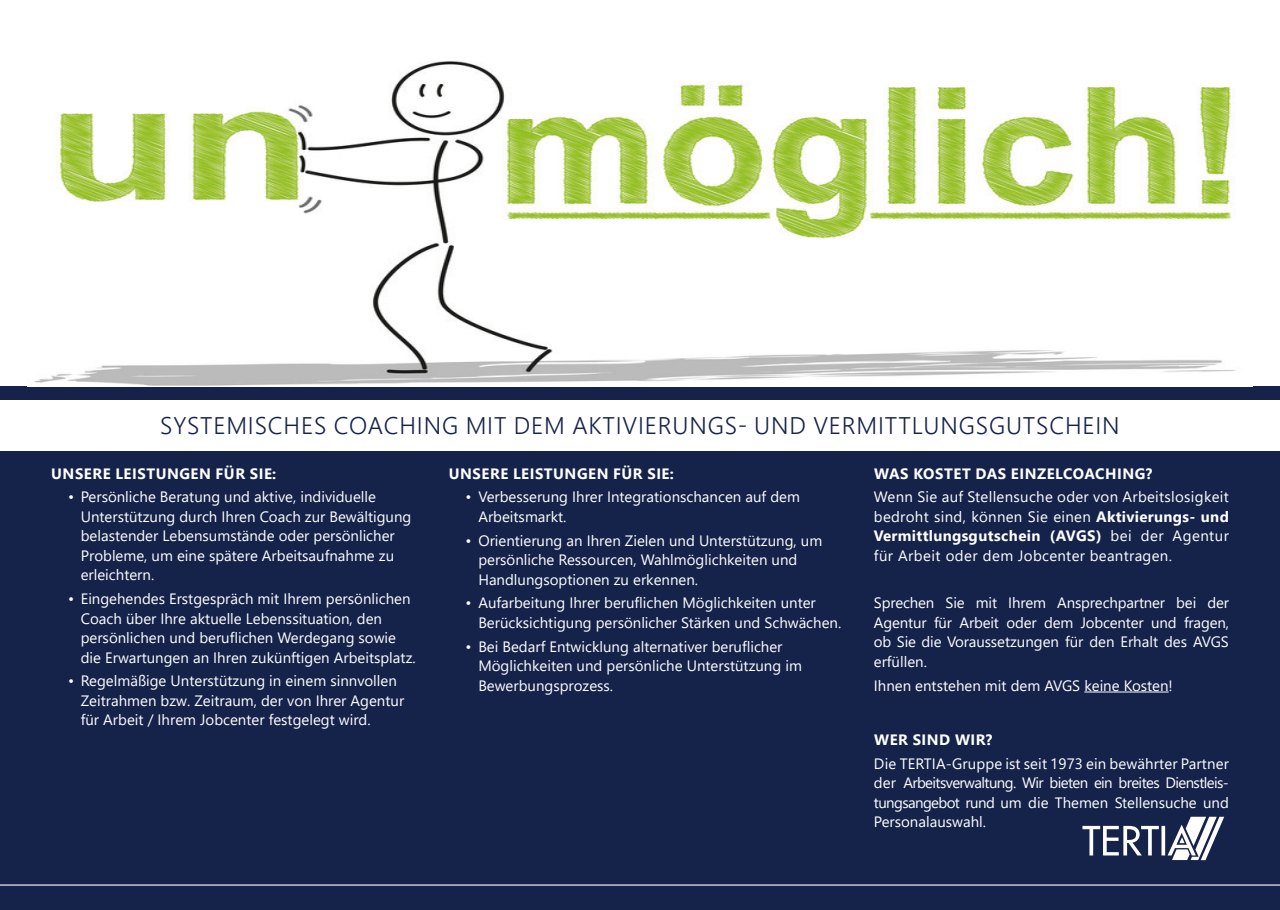
<style>
.page{position:relative;width:1280px;height:910px;background:#fff}
.page>*{position:absolute;margin:0;border:0;box-sizing:border-box;transform-origin:0 0}
.t1{font:300 24px "Segoe UI";letter-spacing:.035em;color:#15224a}
.t2{font:15px/19.5px "Segoe UI";color:#fff}
.t3{font:700 15px "Segoe UI";letter-spacing:.035em;color:#fff}
.s1{font-weight:700}
</style>
<div class="page">
<div style="left:0;top:387px;width:1280px;height:523px;background:#15224a"></div>
<hr style="left:0;top:884px;width:1280px;height:2px;background:#fff">
<svg style="left:1082px;top:817px;width:142px;height:43px"></svg>
<img style="left:34px;top:61px;width:1201px;height:325px">
<div style="left:0;top:400px;width:1280px;height:51px;background:#fff"></div>
<hr style="left:1084px;top:692px;width:85px;height:1px;background:#fff">
<h1 class="t1" style="left:160px;top:403px;width:961px">SYSTEMISCHES COACHING MIT DEM AKTIVIERUNGS- UND VERMITTLUNGSGUTSCHEIN</h1>
<p class="t3" style="left:874px;top:459px;width:280px">WAS KOSTET DAS EINZELCOACHING?</p>
<p class="t2" style="left:874px;top:486px;width:357px;text-align:justify">Wenn Sie auf Stellensuche oder von Arbeitslosigkeit bedroht sind, können Sie einen <span class="s1">Aktivierungs- und Vermittlungsgutschein (AVGS)</span> bei der Agentur für Arbeit oder dem Jobcenter beantragen.</p>
<p class="t2" style="left:874px;top:592px;width:357px;text-align:justify">Sprechen Sie mit Ihrem Ansprechpartner bei der Agentur für Arbeit oder dem Jobcenter und fragen, ob Sie die Voraussetzungen für den Erhalt des AVGS erfüllen.</p>
<p class="t2" style="left:874px;top:674px;width:301px">Ihnen entstehen mit dem AVGS keine Kosten!</p>
<p class="t3" style="left:449px;top:459px;width:227px">UNSERE LEISTUNGEN FÜR SIE:</p>
<p class="t2" style="left:478px;top:486px;width:323px;text-indent:-13px">• Verbesserung Ihrer Integrationschancen auf dem<br>Arbeitsmarkt.</p>
<p class="t2" style="left:478px;top:529px;width:345px;text-indent:-13px">• Orientierung an Ihren Zielen und Unterstützung, um persönliche Ressourcen, Wahlmöglichkeiten und<br>Handlungsoptionen zu erkennen.</p>
<p class="t2" style="left:478px;top:592px;width:364px;text-indent:-13px">• Aufarbeitung Ihrer beruflichen Möglichkeiten unter<br>Berücksichtigung persönlicher Stärken und Schwächen.</p>
<p class="t2" style="left:478px;top:635px;width:325px;text-indent:-13px">• Bei Bedarf Entwicklung alternativer beruflicher<br>Möglichkeiten und persönliche Unterstützung im<br>Bewerbungsprozess.</p>
<p class="t3" style="left:51px;top:459px;width:227px">UNSERE LEISTUNGEN FÜR SIE:</p>
<p class="t2" style="left:81px;top:486px;width:332px;text-indent:-13px">• Persönliche Beratung und aktive, individuelle Unterstützung durch Ihren Coach zur Bewältigung belastender Lebensumstände oder persönlicher Probleme, um eine spätere Arbeitsaufnahme zu erleichtern.</p>
<p class="t2" style="left:81px;top:588px;width:336px;text-indent:-13px">• Eingehendes Erstgespräch mit Ihrem persönlichen Coach über Ihre aktuelle Lebenssituation, den persönlichen und beruflichen Werdegang sowie die Erwartungen an Ihren zukünftigen Arbeitsplatz.</p>
<p class="t2" style="left:81px;top:670px;width:325px;text-indent:-13px">• Regelmäßige Unterstützung in einem sinnvollen<br>Zeitrahmen bzw. Zeitraum, der von Ihrer Agentur für Arbeit / Ihrem Jobcenter festgelegt wird.</p>
<p class="t3" style="left:874px;top:726px;width:120px">WER SIND WIR?</p>
<p class="t2" style="left:874px;top:752px;width:357px;text-align:justify">Die TERTIA-Gruppe ist seit 1973 ein bewährter Partner der Arbeitsverwaltung. Wir bieten ein breites Dienstleis&shy;tungsangebot rund um die Themen Stellensuche und Personalauswahl.</p>
</div>
